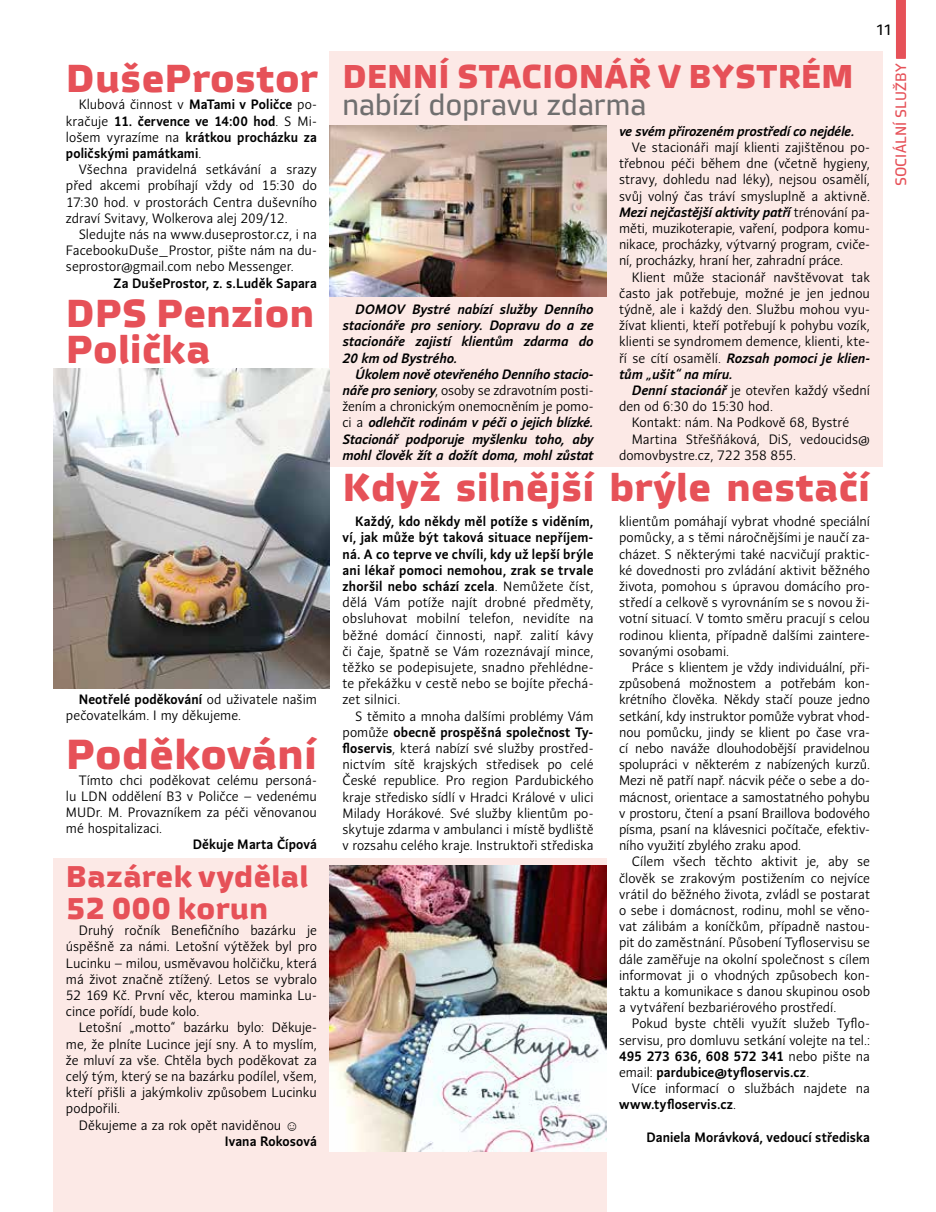
<style>
.page{position:relative;width:936px;height:1212px;background:#fff}
.page>*{position:absolute;margin:0;border:0;box-sizing:border-box;transform-origin:0 0}
.t1{font:700 42px "Vida 33 Pro";color:#e65158}
.t2{font:700 39px/36px "Vida 33 Pro";color:#e65158}
.t3{font:700 33px "Vida 33 Pro";letter-spacing:.01em;color:#e65158}
.t4{font:700 30px/31.5px "Vida 33 Pro";letter-spacing:.005em;color:#e65158}
.t5{font:30px "Vida 32 Pro";color:#706f6f}
.t6{font:15px "Vida 32 Pro";letter-spacing:.015em;color:#e65158}
.t7{font:15px "Vida 32 Pro";color:#000}
.t8{font:13.5px/16.2px "Andulka Sans";color:#000;text-align:justify}
.t9{font:italic 700 13.5px/16.2px "Andulka Sans";letter-spacing:-.005em;color:#000;text-align:justify}
.t10{font:700 13.5px/16.2px "Andulka Sans";letter-spacing:.01em;color:#000;text-align:justify}
.s1{font-weight:400}
.s2{font-weight:700}
.s3{font-family:"Arial"}
.s4{font-weight:400;font-style:normal}
.s5{font-weight:700;font-style:italic}
</style>
<div class="page">
<svg style="left:896px;top:0;width:9px;height:59px"></svg>
<div style="left:330px;top:51px;width:552px;height:415px;background:#fce9e6"></div>
<div style="left:53px;top:858px;width:553px;height:354px;background:#fce9e6"></div>
<img style="left:53px;top:369px;width:277px;height:319px">
<img style="left:330px;top:125px;width:276px;height:172px">
<img style="left:330px;top:866px;width:276px;height:285px">
<h2 class="t2" style="left:66px;top:59px;width:252px">DušeProstor</h2>
<p class="t10" style="left:66px;top:97px;width:252px;text-indent:13px"><span class="s1">Klubová činnost v</span> MaTami v Poličce <span class="s1">po&shy;kračuje</span> 11. července ve 14:00 hod<span class="s1">. S Mi&shy;lošem vyrazíme na</span> krátkou procházku za poličskými památkami<span class="s1">.</span></p>
<p class="t8" style="left:66px;top:161px;width:252px;text-indent:13px">Všechna pravidelná setkávání a srazy před akcemi probíhají vždy od 15:30 do 17:30 hod. v prostorách Centra duševního zdraví Svitavy, Wolkerova alej 209/12.</p>
<p class="t8" style="left:66px;top:226px;width:252px;text-indent:13px">Sledujte nás na www.duseprostor.cz, i na FacebookuDuše_Prostor, pište nám na du&shy;seprostor@gmail.com nebo Messenger.</p>
<p class="t10" style="left:114px;top:275px;width:205px">Za DušeProstor, z. s.Luděk Sapara</p>
<h2 class="t2" style="left:66px;top:293px;width:250px">DPS Penzion<br>Polička</h2>
<p class="t8" style="left:66px;top:691px;width:252px;text-indent:13px"><span class="s2">Neotřelé poděkování</span> od uživatele našim pečovatelkám. I my děkujeme.</p>
<h1 class="t1" style="left:66px;top:722px;width:252px">Poděkování</h1>
<p class="t8" style="left:66px;top:772px;width:252px;text-indent:13px">Tímto chci poděkovat celému personá&shy;lu LDN oddělení B3 v Poličce – vedenému MUDr. M. Provazníkem za péči věnovanou mé hospitalizaci.</p>
<p class="t10" style="left:193px;top:836px;width:126px">Děkuje Marta Čípová</p>
<h3 class="t4" style="left:66px;top:860px;width:244px">Bazárek vydělal<br>52 000 korun</h3>
<p class="t8" style="left:66px;top:922px;width:252px;text-indent:13px">Druhý ročník Benefičního bazárku je úspěšně za námi. Letošní výtěžek byl pro Lucinku – milou, usměvavou holčičku, která má život značně ztížený. Letos se vybralo 52 169 Kč. První věc, kterou maminka Lu&shy;cince pořídí, bude kolo.</p>
<p class="t8" style="left:66px;top:1020px;width:252px;text-indent:13px">Letošní „motto“ bazárku bylo: Děkuje&shy;me, že plníte Lucince její sny. A to myslím, že mluví za vše. Chtěla bych poděkovat za celý tým, který se na bazárku podílel, všem, kteří přišli a jakýmkoliv způsobem Lucinku podpořili.</p>
<p class="t8" style="left:225px;top:1117px;width:94px;text-indent:-146px">Děkujeme a za rok opět naviděnou <span class="s3">☺<br></span><span class="s2">Ivana Rokosová</span></p>
<p class="t7" style="left:875px;top:19px;width:18px">11</p>
<h3 class="t3" style="left:342px;top:51px;width:512px">DENNÍ STACIONÁŘ V BYSTRÉM</h3>
<h3 class="t5" style="left:342px;top:82px;width:306px">nabízí dopravu zdarma</h3>
<p class="t9" style="left:342px;top:301px;width:252px;text-indent:13px">DOMOV Bystré nabízí služby Denního stacionáře pro seniory. Dopravu do a ze stacionáře zajistí klientům zdarma do 20 km od Bystrého.</p>
<p class="t9" style="left:342px;top:366px;width:252px;text-indent:13px">Úkolem nově otevřeného Denního stacio&shy;náře pro seniory<span class="s4">, osoby se zdravotním posti&shy;žením a chronickým onemocněním je pomo&shy;ci a</span> odlehčit rodinám v péči o jejich blízké.<br>Stacionář podporuje myšlenku toho, aby mohl člověk žít a dožít doma, mohl zůstat</p>
<p class="t9" style="left:619px;top:123px;width:237px">ve svém přirozeném prostředí co nejdéle.</p>
<p class="t8" style="left:619px;top:139px;width:252px;text-indent:13px">Ve stacionáři mají klienti zajištěnou po&shy;třebnou péči během dne (včetně hygieny, stravy, dohledu nad léky), nejsou osamělí, svůj volný čas tráví smysluplně a aktivně.<br><span class="s5">Mezi nejčastější aktivity patří</span> trénování pa&shy;měti, muzikoterapie, vaření, podpora komu&shy;nikace, procházky, výtvarný program, cviče&shy;ní, procházky, hraní her, zahradní práce.</p>
<p class="t8" style="left:619px;top:269px;width:252px;text-indent:13px">Klient může stacionář navštěvovat tak často jak potřebuje, možné je jen jednou týdně, ale i každý den. Službu mohou vyu&shy;žívat klienti, kteří potřebují k pohybu vozík, klienti se syndromem demence, klienti, kte&shy;ří se cítí osamělí. <span class="s5">Rozsah pomoci je klien&shy;tům „ušit“ na míru.</span></p>
<p class="t8" style="left:631px;top:382px;width:240px"><span class="s5">Denní stacionář</span> je otevřen každý všední</p>
<p class="t8" style="left:619px;top:398px;width:155px">den od 6:30 do 15:30 hod.</p>
<p class="t8" style="left:631px;top:415px;width:219px">Kontakt: nám. Na Podkově 68, Bystré</p>
<p class="t8" style="left:631px;top:431px;width:240px">Martina Střešňáková, DiS, vedoucids@</p>
<p class="t8" style="left:619px;top:447px;width:178px">domovbystre.cz, 722 358 855.</p>
<h2 class="t2" style="left:342px;top:468px;width:529px">Když silnější brýle nestačí</h2>
<p class="t8" style="left:342px;top:513px;width:252px;text-indent:13px"><span class="s2">Každý, kdo někdy měl potíže s viděním, ví, jak může být taková situace nepříjem&shy;ná. A co teprve ve chvíli, kdy už lepší brýle ani lékař pomoci nemohou, zrak se trvale zhoršil nebo schází zcela</span>. Nemůžete číst, dělá Vám potíže najít drobné předměty, obsluhovat mobilní telefon, nevidíte na běžné domácí činnosti, např. zalití kávy či čaje, špatně se Vám rozeznávají mince, těžko se podepisujete, snadno přehlédne&shy;te překážku v cestě nebo se bojíte přechá&shy;zet silnici.</p>
<p class="t8" style="left:342px;top:708px;width:252px;text-indent:13px">S těmito a mnoha dalšími problémy Vám pomůže <span class="s2">obecně prospěšná společnost Ty&shy;floservis</span>, která nabízí své služby prostřed&shy;nictvím sítě krajských středisek po celé České republice. Pro region Pardubického kraje středisko sídlí v Hradci Králové v ulici Milady Horákové. Své služby klientům po&shy;skytuje zdarma v ambulanci i místě bydliště v rozsahu celého kraje. Instruktoři střediska</p>
<p class="t8" style="left:619px;top:513px;width:252px">klientům pomáhají vybrat vhodné speciální pomůcky, a s těmi náročnějšími je naučí za&shy;cházet. S některými také nacvičují praktic&shy;ké dovednosti pro zvládání aktivit běžného života, pomohou s úpravou domácího pro&shy;středí a celkově s vyrovnáním se s novou ži&shy;votní situací. V tomto směru pracují s celou rodinou klienta, případně dalšími zaintere&shy;sovanými osobami.</p>
<p class="t8" style="left:619px;top:659px;width:252px;text-indent:13px">Práce s klientem je vždy individuální, při&shy;způsobená možnostem a potřebám kon&shy;krétního člověka. Někdy stačí pouze jedno setkání, kdy instruktor pomůže vybrat vhod&shy;nou pomůcku, jindy se klient po čase vra&shy;cí nebo naváže dlouhodobější pravidelnou spolupráci v některém z nabízených kurzů.<br>Mezi ně patří např. nácvik péče o sebe a do&shy;mácnost, orientace a samostatného pohybu v prostoru, čtení a psaní Braillova bodového písma, psaní na klávesnici počítače, efektiv&shy;ního využití zbylého zraku apod.</p>
<p class="t8" style="left:619px;top:853px;width:252px;text-indent:13px">Cílem všech těchto aktivit je, aby se člověk se zrakovým postižením co nejvíce vrátil do běžného života, zvládl se postarat o sebe i domácnost, rodinu, mohl se věno&shy;vat zálibám a koníčkům, případně nastou&shy;pit do zaměstnání. Působení Tyfloservisu se dále zaměřuje na okolní společnost s cílem informovat ji o vhodných způsobech kon&shy;taktu a komunikace s danou skupinou osob a vytváření bezbariérového prostředí.</p>
<p class="t8" style="left:619px;top:1015px;width:252px;text-indent:13px">Pokud byste chtěli využít služeb Tyflo&shy;servisu, pro domluvu setkání volejte na tel.:<br><span class="s2">495 273 636, 608 572 341</span> nebo pište na email: <span class="s2">pardubice@tyfloservis.cz</span>.</p>
<p class="t8" style="left:619px;top:1080px;width:252px;text-indent:13px">Více informací o službách najdete na <span class="s2">www.tyfloservis.cz</span>.</p>
<p class="t10" style="left:646px;top:1129px;width:225px">Daniela Morávková, vedoucí střediska</p>
<p class="t6" style="left:890px;top:186px;width:124px;rotate:-90deg">SOCIÁLNÍ SLUŽBY</p>
</div>
